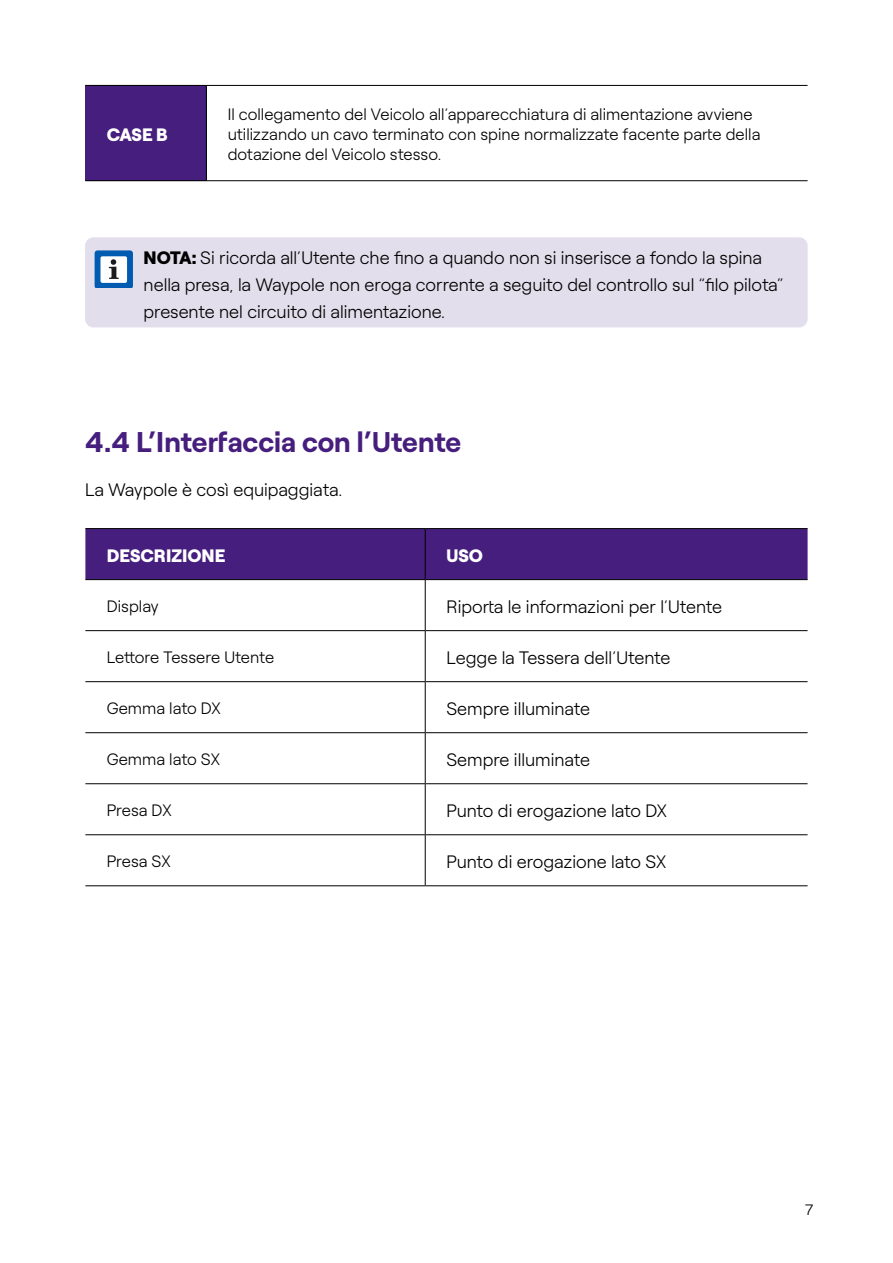
<style>
.page{position:relative;width:893px;height:1263px;background:#fff}
.page>*{position:absolute;margin:0;border:0;box-sizing:border-box;transform-origin:0 0}
.t1{font:700 28.5px "Roobert ENEL";color:#461e7d}
.t2{font:300 18px/27px "Roobert ENEL";color:#000}
.t3{font:900 18px "Roobert ENEL";color:#fff}
.t4{font:300 16.5px/19.8px "Roobert ENEL";color:#000}
.t5{font:300 15px "Roobert ENEL";color:#000}
.s1{font-weight:900}
</style>
<div class="page">
<div style="left:85px;top:529px;width:723px;height:50px;background:#461e7d"></div>
<hr style="left:85px;top:528px;width:340px;height:1px;background:#000">
<hr style="left:425px;top:528px;width:383px;height:1px;background:#000">
<hr style="left:425px;top:529px;width:1px;height:50px;background:#000">
<hr style="left:85px;top:579px;width:340px;height:1px;background:#000">
<hr style="left:425px;top:579px;width:383px;height:1px;background:#000">
<hr style="left:425px;top:580px;width:1px;height:50px;background:#000">
<hr style="left:85px;top:630px;width:340px;height:1px;background:#000">
<hr style="left:425px;top:630px;width:383px;height:1px;background:#000">
<hr style="left:425px;top:631px;width:1px;height:50px;background:#000">
<hr style="left:85px;top:681px;width:340px;height:1px;background:#000">
<hr style="left:425px;top:681px;width:383px;height:1px;background:#000">
<hr style="left:425px;top:682px;width:1px;height:50px;background:#000">
<hr style="left:85px;top:732px;width:340px;height:1px;background:#000">
<hr style="left:425px;top:732px;width:383px;height:1px;background:#000">
<hr style="left:425px;top:733px;width:1px;height:50px;background:#000">
<hr style="left:85px;top:783px;width:340px;height:1px;background:#000">
<hr style="left:425px;top:783px;width:383px;height:1px;background:#000">
<hr style="left:425px;top:784px;width:1px;height:50px;background:#000">
<hr style="left:85px;top:834px;width:340px;height:1px;background:#000">
<hr style="left:425px;top:834px;width:383px;height:1px;background:#000">
<hr style="left:425px;top:835px;width:1px;height:50px;background:#000">
<hr style="left:85px;top:885px;width:340px;height:1px;background:#000">
<hr style="left:425px;top:885px;width:383px;height:1px;background:#000">
<div style="left:85px;top:85px;width:121px;height:96px;background:#461e7d"></div>
<hr style="left:85px;top:85px;width:121px;height:1px;background:#000">
<hr style="left:206px;top:85px;width:602px;height:1px;background:#000">
<hr style="left:206px;top:86px;width:1px;height:94px;background:#000">
<hr style="left:85px;top:180px;width:121px;height:1px;background:#000">
<hr style="left:206px;top:180px;width:602px;height:1px;background:#000">
<div style="left:85px;top:237px;width:723px;height:90px;background:#e2deeb;border-radius:9px"></div>
<svg style="left:95px;top:250px;width:38px;height:37px"></svg>
<p class="t3" style="left:107px;top:120px;width:63px">CASE B</p>
<p class="t4" style="left:228px;top:103px;width:534px">Il collegamento del Veicolo all’apparecchiatura di alimentazione avviene utilizzando un cavo terminato con spine normalizzate facente parte della dotazione del Veicolo stesso.</p>
<p class="t2" style="left:144px;top:243px;width:642px"><span class="s1">NOTA:</span> Si ricorda all’Utente che fino a quando non si inserisce a fondo la spina nella presa, la Waypole non eroga corrente a seguito del controllo sul “filo pilota” presente nel circuito di alimentazione.</p>
<h1 class="t1" style="left:85px;top:419px;width:378px">4.4 L’Interfaccia con l’Utente</h1>
<p class="t2" style="left:85px;top:474px;width:259px">La Waypole è così equipaggiata.</p>
<p class="t3" style="left:107px;top:541px;width:120px">DESCRIZIONE</p>
<p class="t3" style="left:446px;top:541px;width:38px">USO</p>
<p class="t4" style="left:107px;top:595px;width:53px">Display</p>
<p class="t2" style="left:446px;top:592px;width:277px">Riporta le informazioni per l’Utente</p>
<p class="t4" style="left:107px;top:646px;width:169px">Lettore Tessere Utente</p>
<p class="t2" style="left:446px;top:643px;width:226px">Legge la Tessera dell’Utente</p>
<p class="t4" style="left:107px;top:697px;width:116px">Gemma lato DX</p>
<p class="t2" style="left:446px;top:694px;width:145px">Sempre illuminate</p>
<p class="t4" style="left:107px;top:748px;width:115px">Gemma lato SX</p>
<p class="t2" style="left:446px;top:745px;width:145px">Sempre illuminate</p>
<p class="t4" style="left:107px;top:799px;width:67px">Presa DX</p>
<p class="t2" style="left:446px;top:796px;width:222px">Punto di erogazione lato DX</p>
<p class="t4" style="left:107px;top:850px;width:66px">Presa SX</p>
<p class="t2" style="left:446px;top:847px;width:222px">Punto di erogazione lato SX</p>
<p class="t5" style="left:805px;top:1199px;width:10px">7</p>
</div>
